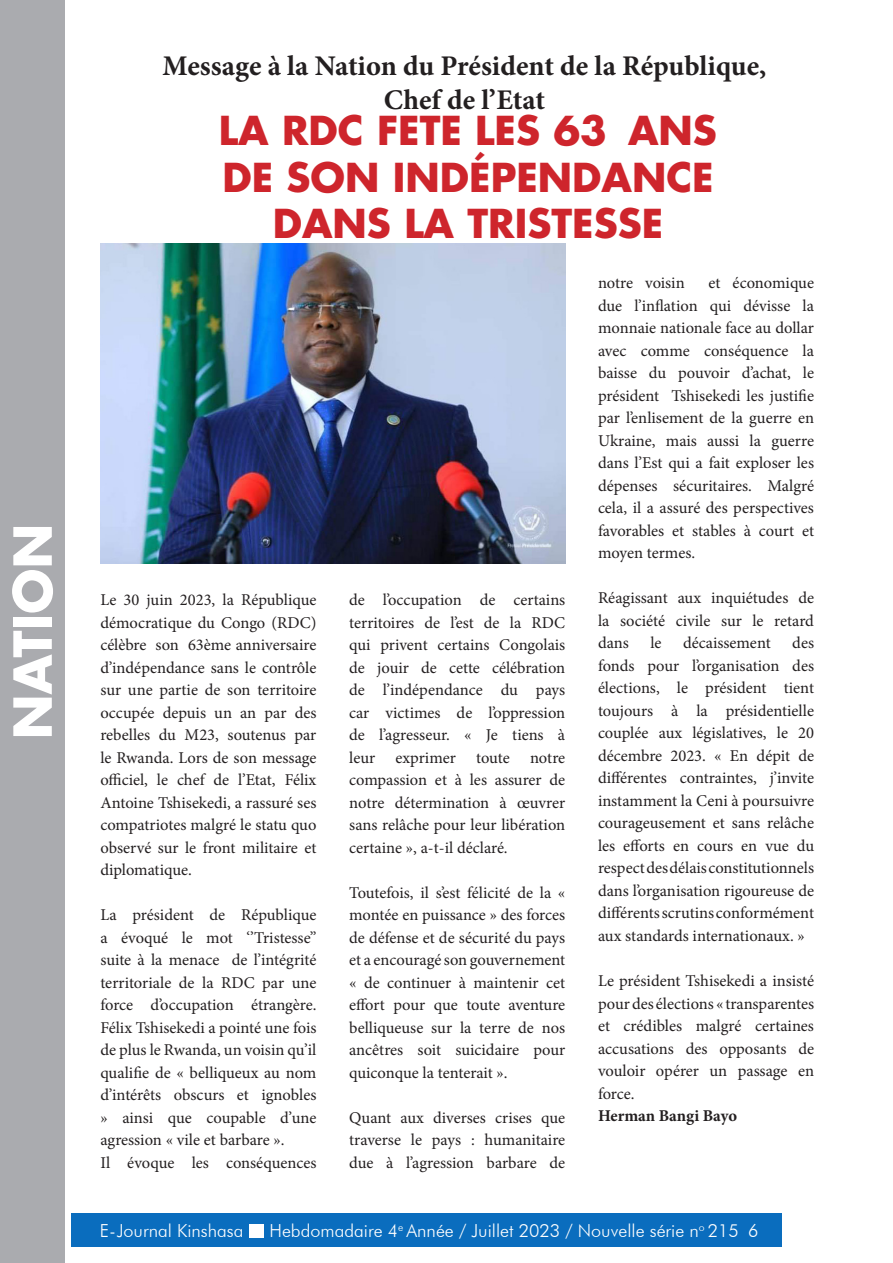
<style>
.page{position:relative;width:893px;height:1263px;background:#fff}
.page>*{position:absolute;margin:0;border:0;box-sizing:border-box;transform-origin:0 0}
.t1{font:700 51px "Futura LT";color:#fff}
.t2{font:700 39px "Futura LT";color:#ce252c}
.t3{font:700 28.5px "Minion Pro";color:#231f20}
.t4{font:300 18px "Futura BT";color:#fff}
.t5{font:16.5px/22.5px "Minion Pro";color:#231f20;text-align:justify}
.t6{font:700 16.5px "Minion Pro";letter-spacing:-.005em;color:#231f20}
</style>
<div class="page">
<div style="left:71px;top:1213px;width:711px;height:33px;background:#0a6dbe"></div>
<div style="left:249px;top:1224px;width:15px;height:13px;background:#fff"></div>
<img style="left:100px;top:243px;width:465px;height:320px">
<div style="left:0;top:0;width:65px;height:1263px;background:#aaabaf"></div>
<p class="t1" style="left:-1px;top:739px;width:217px;rotate:-90deg">NATION</p>
<p class="t3" style="left:163px;top:46px;width:605px">Message à la Nation du Président de la République,</p>
<p class="t3" style="left:384px;top:80px;width:163px">Chef de l’Etat</p>
<p class="t2" style="left:219px;top:104px;width:499px">LA RDC FETE LES 63 ANS</p>
<p class="t2" style="left:222px;top:151px;width:493px">DE SON INDÉPENDANCE</p>
<p class="t2" style="left:273px;top:198px;width:392px">DANS LA TRISTESSE</p>
<p class="t5" style="left:100px;top:589px;width:218px">Le 30 juin 2023, la République démocratique du Congo (RDC) célèbre son 63ème anniversaire d’indépendance sans le contrôle sur une partie de son territoire occupée depuis un an par des rebelles du M23, soutenus par le Rwanda. Lors de son message officiel, le chef de l’Etat, Félix Antoine Tshisekedi, a rassuré ses compatriotes malgré le statu quo observé sur le front militaire et diplomatique.</p>
<p class="t5" style="left:100px;top:904px;width:218px">La président de République a évoqué le mot ‘’Tristesse’’ suite à la menace de l’intégrité territoriale de la RDC par une force d’occupation étrangère.<br>Félix Tshisekedi a pointé une fois de plus le Rwanda, un voisin qu’il qualifie de « belliqueux au nom d’intérêts obscurs et ignobles » ainsi que coupable d’une agression « vile et barbare ».</p>
<p class="t5" style="left:100px;top:1151px;width:218px">Il évoque les conséquences</p>
<p class="t5" style="left:349px;top:589px;width:218px">de l’occupation de certains territoires de l’est de la RDC qui privent certains Congolais de jouir de cette célébration de l’indépendance du pays car victimes de l’oppression de l’agresseur. « Je tiens à leur exprimer toute notre compassion et à les assurer de notre détermination à œuvrer sans relâche pour leur libération certaine », a-t-il déclaré.</p>
<p class="t5" style="left:349px;top:881px;width:218px">Toutefois, il s’est félicité de la « montée en puissance » des forces de défense et de sécurité du pays et a encouragé son gouvernement « de continuer à maintenir cet effort pour que toute aventure belliqueuse sur la terre de nos ancêtres soit suicidaire pour quiconque la tenterait ».</p>
<p class="t5" style="left:349px;top:1106px;width:218px">Quant aux diverses crises que traverse le pays : humanitaire due à l’agression barbare de</p>
<p class="t5" style="left:598px;top:272px;width:218px;text-indent:111px">et économique due l’inflation qui dévisse la monnaie nationale face au dollar avec comme conséquence la baisse du pouvoir d’achat, le président Tshisekedi les justifie par l’enlisement de la guerre en Ukraine, mais aussi la guerre dans l’Est qui a fait exploser les dépenses sécuritaires. Malgré cela, il a assuré des perspectives favorables et stables à court et moyen termes.</p>
<p class="t5" style="left:598px;top:587px;width:218px">Réagissant aux inquiétudes de la société civile sur le retard dans</p>
<p class="t5" style="left:598px;top:272px;width:88px">notre voisin</p>
<p class="t5" style="left:598px;top:632px;width:218px;text-indent:194px">des fonds pour l’organisation des élections, le président tient toujours à la présidentielle couplée aux législatives, le 20 décembre 2023. « En dépit de différentes contraintes, j’invite instamment la Ceni à poursuivre courageusement et sans relâche les efforts en cours en vue du respect des délais constitutionnels dans l’organisation rigoureuse de différents scrutins conformément aux standards internationaux. »</p>
<p class="t5" style="left:598px;top:969px;width:218px">Le président Tshisekedi a insisté pour des élections « transparentes et crédibles malgré certaines accusations des opposants de vouloir opérer un passage en force.</p>
<p class="t6" style="left:598px;top:1104px;width:141px">Herman Bangi Bayo</p>
<p class="t5" style="left:650px;top:632px;width:13px">le</p>
<p class="t5" style="left:683px;top:632px;width:89px">décaissement</p>
<p class="t4" style="left:100px;top:1220px;width:145px">E-Journal Kinshasa</p>
<p class="t4" style="left:269px;top:1220px;width:490px">Hebdomadaire 4<sup>e</sup> Année / Juillet 2023 / Nouvelle série n<sup>o</sup> 215 6</p>
</div>
